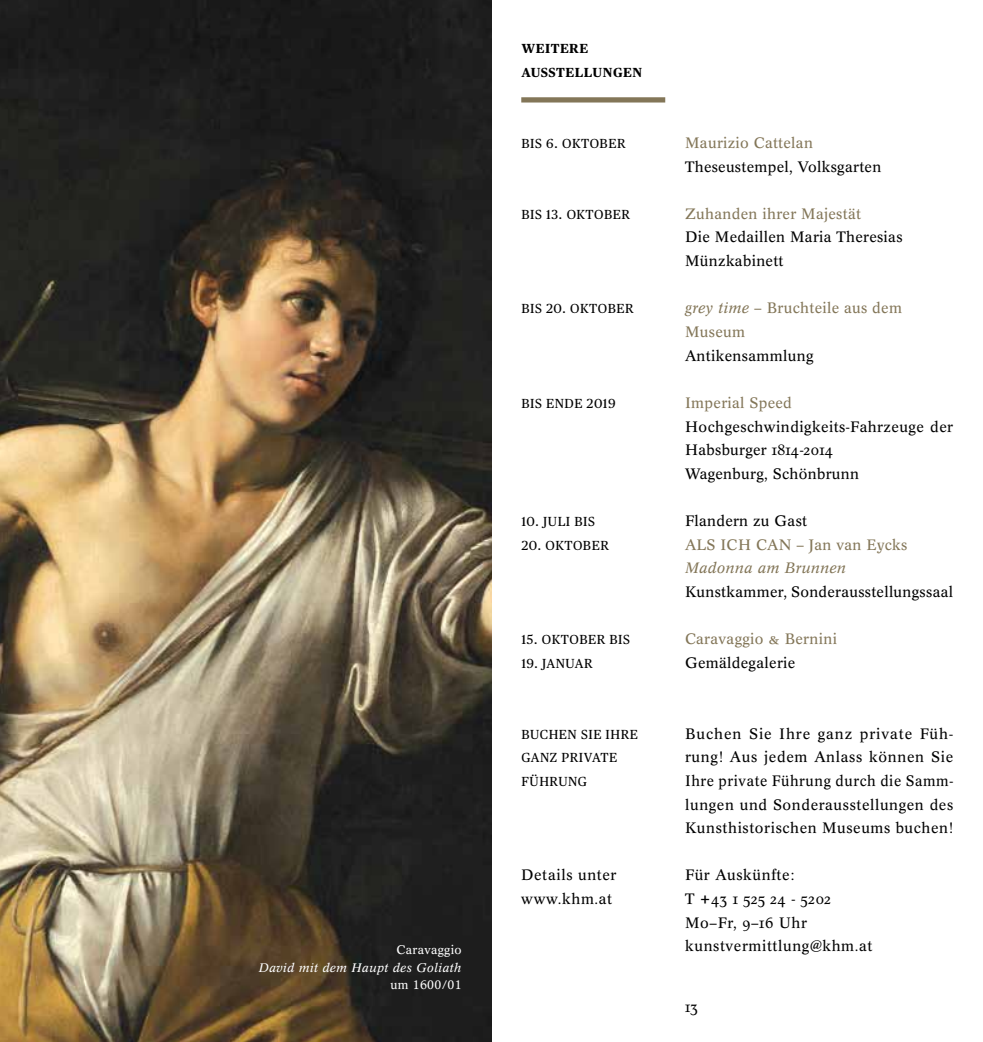
<style>
.page{position:relative;width:983px;height:1042px;background:#fff}
.page>*{position:absolute;margin:0;border:0;box-sizing:border-box;transform-origin:0 0}
.t1{font:14.88px/23.6px "Concorde BQ";letter-spacing:.02em;color:#000}
.t2{font:14.88px/23.6px "Concorde BQ";letter-spacing:.02em;color:#837658}
.t3{font:14.88px/23.6px "Concorde BQ";letter-spacing:.04em;color:#000}
.t4{font:italic 14.88px "Concorde BQ";letter-spacing:.02em;color:#837658}
.t5{font:13.12px/23.6px "Publico Text";letter-spacing:.04em;color:#000}
.t6{font:700 13.12px/23.6px "Publico Text";letter-spacing:.04em;color:#000}
.t7{font:12.25px "Concorde BQ";letter-spacing:.025em;color:#fff}
.t8{font:italic 12.25px "Concorde BQ";letter-spacing:.025em;color:#fff}
.s1{font-style:italic}
</style>
<div class="page">
<div style="left:521px;top:97px;width:144px;height:5px;background:#837658"></div>
<img style="left:0;top:0;width:491px;height:1042px">
<p class="t7" style="left:396px;top:943px;width:67px">Caravaggio</p>
<p class="t8" style="left:259px;top:960px;width:204px">David mit dem Haupt des Goliath</p>
<p class="t7" style="left:390px;top:978px;width:73px">um 1600/01</p>
<p class="t7" style="left:262px;top:961px;width:110px">David mit dem Ha</p>
<p class="t7" style="left:413px;top:978px;width:50px">Um 1601</p>
<p class="t6" style="left:521px;top:36px;width:122px">WEITERE<br>AUSSTELLUNGEN</p>
<p class="t5" style="left:521px;top:131px;width:106px">BIS 6. OKTOBER</p>
<p class="t5" style="left:521px;top:202px;width:110px">BIS 13. OKTOBER</p>
<p class="t5" style="left:521px;top:296px;width:114px">BIS 20. OKTOBER</p>
<p class="t5" style="left:521px;top:391px;width:96px">BIS ENDE 2019</p>
<p class="t5" style="left:521px;top:509px;width:75px">10. JULI BIS</p>
<p class="t5" style="left:521px;top:532px;width:89px">20. OKTOBER</p>
<p class="t5" style="left:521px;top:627px;width:110px">15. OKTOBER BIS</p>
<p class="t5" style="left:521px;top:650px;width:73px">19. JANUAR</p>
<p class="t5" style="left:521px;top:721px;width:118px">BUCHEN SIE IHRE<br>GANZ PRIVATE<br>FÜHRUNG</p>
<p class="t3" style="left:521px;top:863px;width:97px">Details unter www.khm.at</p>
<p class="t2" style="left:685px;top:131px;width:129px">Maurizio Cattelan</p>
<p class="t1" style="left:685px;top:155px;width:198px">Theseustempel, Volksgarten</p>
<p class="t2" style="left:685px;top:202px;width:177px">Zuhanden ihrer Majestät</p>
<p class="t1" style="left:685px;top:226px;width:219px">Die Medaillen Maria Theresias<br>Münzkabinett</p>
<p class="t2" style="left:685px;top:296px;width:218px"><span class="s1">grey time</span> – Bruchteile aus dem<br>Museum</p>
<p class="t1" style="left:685px;top:344px;width:130px">Antikensammlung</p>
<p class="t2" style="left:685px;top:391px;width:108px">Imperial Speed</p>
<p class="t1" style="left:685px;top:415px;width:269px">Hochgeschwindigkeits-Fahrzeuge der<br>Habsburger 1814-2014<br>Wagenburg, Schönbrunn</p>
<p class="t1" style="left:685px;top:509px;width:123px">Flandern zu Gast</p>
<p class="t2" style="left:685px;top:533px;width:224px">ALS ICH CAN – Jan van Eycks</p>
<p class="t4" style="left:685px;top:559px;width:163px">Madonna am Brunnen</p>
<p class="t1" style="left:685px;top:580px;width:269px">Kunstkammer, Sonderausstellungssaal</p>
<p class="t2" style="left:685px;top:627px;width:153px">Caravaggio &amp; Bernini</p>
<p class="t1" style="left:685px;top:651px;width:112px">Gemäldegalerie</p>
<p class="t1" style="left:685px;top:722px;width:269px;text-align:justify">Buchen Sie Ihre ganz private Füh&shy;rung! Aus jedem Anlass können Sie Ihre private Führung durch die Samm&shy;lungen und Sonderausstellungen des Kunsthistorischen Museums buchen!</p>
<p class="t3" style="left:685px;top:863px;width:189px">Für Auskünfte:<br>T +43 1 525 24 - 5202<br>Mo–Fr, 9–16 Uhr kunstvermittlung@khm.at</p>
<p class="t1" style="left:685px;top:995px;width:14px">13</p>
</div>
